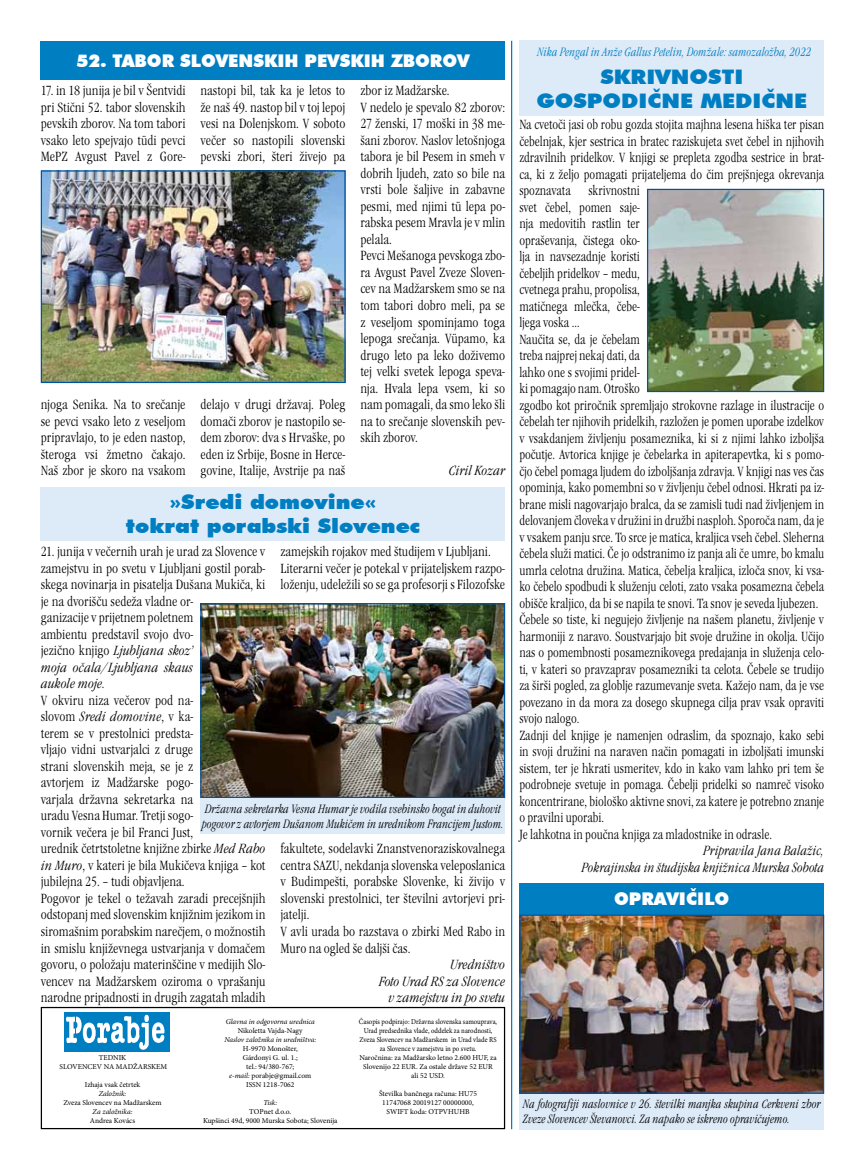
<style>
.page{position:relative;width:865px;height:1170px;background:#fff}
.page>*{position:absolute;margin:0;border:0;box-sizing:border-box;transform-origin:0 0}
.t1{font:900 20px/24px "Futura BT";color:#007ec2;text-align:center;scale:1.1 1}
.t2{font:900 17.5px "Futura BT";color:#fff}
.t3{font:13.75px/16.5px "Garamond Itc TEE Ligh Cond";color:#000}
.t4{font:13.75px/16.5px "Garamond Itc TEE Ligh Cond";color:#000;text-align:justify;scale:.95 1}
.t5{font:13.75px/16.5px "Garamond Itc TEE Ligh Cond Ital";color:#000;text-align:justify}
.t6{font:13.75px/16.5px "Garamond Itc TEE Ligh Cond Ital";color:#000;text-align:right;scale:.95 1}
.t7{font:12.5px/15px "Garamond Itc TEE Ligh Cond Ital";color:#000;scale:.9 1}
.t8{font:12.5px "Garamond Itc TEE Ligh Cond Ital";color:#007ec2;scale:.9 1}
.t9{font:7.5px/9px "Minion Pro";color:#000;text-align:center}
.t10{font:7.5px/9px "Minion Pro";color:#000;text-align:center;scale:.9 1}
.t11{font:italic 7.5px "Minion Pro";letter-spacing:-.005em;color:#000}
.s1{font-family:"Garamond Itc TEE Ligh Cond"}
.s2{font-family:"Garamond Itc TEE Ligh Cond Ital"}
.s3{font-style:italic}
</style>
<div class="page">
<div style="left:41px;top:1006px;width:464px;height:123px;border:1px solid #000"></div>
<div style="left:64px;top:1012px;width:106px;height:39px;background:#007ec2"></div>
<svg style="left:66px;top:1014px;width:98px;height:35px"></svg>
<div style="left:519px;top:1093px;width:305px;height:36px;background:#ddeaf8"></div>
<div style="left:519px;top:41px;width:305px;height:21px;background:#ddeaf8"></div>
<img style="left:649px;top:191px;width:173px;height:199px">
<div style="left:647px;top:189px;width:177px;height:203px;border:1px solid #0053a1"></div>
<div style="left:41px;top:41px;width:464px;height:39px;background:#007ec2"></div>
<img style="left:43px;top:172px;width:300px;height:209px">
<div style="left:41px;top:170px;width:304px;height:213px;border:1px solid #0053a1"></div>
<img style="left:202px;top:605px;width:301px;height:191px">
<div style="left:200px;top:603px;width:305px;height:195px;border:1px solid #0053a1"></div>
<hr style="left:511px;top:41px;width:1px;height:1088px;background:#007ec2">
<div style="left:200px;top:798px;width:305px;height:35px;background:#ddeaf8"></div>
<div style="left:41px;top:487px;width:464px;height:53px;background:#ddeaf8"></div>
<div style="left:519px;top:62px;width:305px;height:53px;background:#ddeaf8"></div>
<div style="left:519px;top:882px;width:305px;height:32px;background:#007ec2"></div>
<img style="left:521px;top:916px;width:301px;height:175px">
<div style="left:519px;top:914px;width:305px;height:179px;border:1px solid #0053a1"></div>
<p class="t2" style="left:76px;top:50px;width:394px">52. tabor slovenskih pevskih zborov</p>
<p class="t3" style="left:41px;top:83px;width:146px;text-align:justify">17. in 18 junija je bil v Šentvidi pri Stični 52. tabor slovenskih pevskih zborov. Na tom tabori vsako leto spejvajo tüdi pevci MePZ Avgust Pavel z Gore-</p>
<p class="t3" style="left:41px;top:396px;width:146px;text-align:justify">njoga Senika. Na to srečanje se pevci vsako leto z veseljom pripravlajo, to je eden nastop, šteroga vsi žmetno čakajo.<br>Naš zbor je skoro na vsakom</p>
<p class="t3" style="left:200px;top:83px;width:146px;text-align:justify">nastopi bil, tak ka je letos to že naš 49. nastop bil v toj lepoj vesi na Dolenjskom. V soboto večer so nastopili slovenski pevski zbori, šteri živejo pa</p>
<p class="t3" style="left:200px;top:396px;width:146px;text-align:justify">delajo v drugi državaj. Poleg domači zborov je nastopilo se&shy;dem zborov: dva s Hrvaške, po eden iz Srbije, Bosne in Herce&shy;govine, Italije, Avstrije pa naš</p>
<p class="t3" style="left:360px;top:83px;width:146px">zbor iz Madžarske.<br>V nedelo je spevalo 82 zborov:<br>27 ženski, 17 moški in 38 me&shy;šani zborov. Naslov letošnjoga tabora je bil Pesem in smeh v dobrih ljudeh, zato so bile na vrsti bole šaljive in zabavne pesmi, med njimi tü lepa po&shy;rabska pesem Mravla je v mlin pelala.<br>Pevci Mešanoga pevskoga zbo&shy;ra Avgust Pavel Zveze Sloven&shy;cev na Madžarskem smo se na tom tabori dobro meli, pa se z veseljom spominjamo toga lepoga srečanja. Vüpamo, ka drugo leto pa leko doživemo tej velki svetek lepoga speva&shy;nja. Hvala lepa vsem, ki so nam pomagali, da smo leko šli na to srečanje slovenskih pev&shy;skih zborov.</p>
<p class="t5" style="left:448px;top:462px;width:58px">Ciril Kozar</p>
<h1 class="t1" style="left:126px;top:490px;width:269px">»Sredi domovine«<br>tokrat porabski Slovenec</h1>
<p class="t3" style="left:280px;top:543px;width:226px">zamejskih rojakov med študijem v Ljubljani.<br>Literarni večer je potekal v prijateljskem razpo&shy;loženju, udeležili so se ga profesorji s Filozofske</p>
<p class="t3" style="left:41px;top:543px;width:226px">21. junija v večernih urah je urad za Slovence v zamejstvu in po svetu v Ljubljani gostil porab&shy;skega novinarja in pisatelja Dušana Mukiča, ki je na dvorišču sedeža vladne or-<br>ganizacije v prijetnem poletnem<br>ambientu predstavil svojo dvo-</p>
<p class="t5" style="left:41px;top:643px;width:154px"><span class="s1">jezično knjigo</span> Ljubljana skoz’ moja očala/Ljubljana skaus aukole moje.</p>
<p class="t3" style="left:41px;top:692px;width:154px">V okviru niza večerov pod na-</p>
<p class="t5" style="left:41px;top:709px;width:154px"><span class="s1">slovom</span> Sredi domovine<span class="s1">, v ka-</span></p>
<p class="t3" style="left:41px;top:725px;width:226px">terem se v prestolnici predsta-<br>vljajo vidni ustvarjalci z druge<br>strani slovenskih meja, se je z<br>avtorjem iz Madžarske pogo-<br>varjala državna sekretarka na<br>uradu Vesna Humar. Tretji sogo-<br>vornik večera je bil Franci Just,<br>urednik četrtstoletne knjižne zbirke <span class="s2">Med Rabo in Muro</span>, v kateri je bila Mukičeva knjiga – kot jubilejna 25. – tudi objavljena.<br>Pogovor je tekel o težavah zaradi precejšnjih odstopanj med slovenskim knjižnim jezikom in siromašnim porabskim narečjem, o možnostih in smislu književnega ustvarjanja v domačem govoru, o položaju materinščine v medijih Slo&shy;vencev na Madžarskem oziroma o vprašanju narodne pripadnosti in drugih zagatah mladih</p>
<p class="t7" style="left:202px;top:801px;width:337px">Državna sekretarka Vesna Humar je vodila vsebinsko bogat in duhovit pogovor z avtorjem Dušanom Mukičem in urednikom Francijem Justom.</p>
<p class="t3" style="left:280px;top:840px;width:226px">fakultete, sodelavki Znanstvenoraziskovalnega centra SAZU, nekdanja slovenska veleposlanica v Budimpešti, porabske Slovenke, ki živijo v slovenski prestolnici, ter številni avtorjevi pri&shy;jatelji.<br>V avli urada bo razstava o zbirki Med Rabo in Muro na ogled še daljši čas.</p>
<p class="t5" style="left:379px;top:956px;width:128px;text-align:right">Uredništvo<br>Foto Urad RS za Slovence v zamejstvu in po svetu</p>
<p class="t9" style="left:60px;top:1052px;width:109px">TEDNIK<br>SLOVENCEV NA MADŽARSKEM</p>
<p class="t9" style="left:85px;top:1079px;width:57px">Izhaja vsak četrtek</p>
<p class="t11" style="left:99px;top:1087px;width:29px">Založnik:</p>
<p class="t9" style="left:63px;top:1097px;width:100px">Zveza Slovencev na Madžarskem</p>
<p class="t11" style="left:93px;top:1105px;width:41px">Za založnika:</p>
<p class="t9" style="left:90px;top:1115px;width:47px">Andrea Kovács</p>
<p class="t11" style="left:226px;top:1016px;width:91px">Glavna in odgovorna urednica</p>
<p class="t9" style="left:238px;top:1025px;width:66px">Nikoletta Vajda-Nagy</p>
<p class="t11" style="left:224px;top:1034px;width:93px">Naslov založnika in uredništva:</p>
<p class="t9" style="left:229px;top:1043px;width:84px">H-9970 Monošter,<br>Gárdonyi G. ul. 1.;<br>tel.: 94/380-767;<br><span class="s3">e-mail:</span> porabje@gmail.com<br>ISSN 1218-7062</p>
<p class="t11" style="left:263px;top:1097px;width:15px">Tisk:</p>
<p class="t9" style="left:203px;top:1106px;width:136px">TOPnet d.o.o.<br>Kupšinci 49d, 9000 Murska Sobota; Slovenija</p>
<p class="t10" style="left:359px;top:1016px;width:155px">Časopis podpirajo: Državna slovenska samouprava, Urad predsednika vlade, oddelek za narodnosti, Zveza Slovencev na Madžarskem in Urad vlade RS za Slovence v zamejstvu in po svetu.<br>Naročnina: za Madžarsko letno 2.600 HUF, za Slovenijo 22 EUR. Za ostale države 52 EUR ali 52 USD.</p>
<p class="t9" style="left:379px;top:1088px;width:99px">Številka bančnega računa: HU75<br>11747068 20019127 00000000,<br>SWIFT koda: OTPVHUHB</p>
<p class="t8" style="left:537px;top:45px;width:306px">Nika Pengal in Anže Gallus Petelin, Domžale: samozaložba, 2022</p>
<h1 class="t1" style="left:600px;top:65px;width:28px">SKRIVNO</h1>
<h1 class="t1" style="left:708px;top:65px;width:23px">STI</h1>
<h1 class="t1" style="left:536px;top:89px;width:61px">GOSPODIČNE</h1>
<h1 class="t1" style="left:700px;top:89px;width:15px">MEDIČNE</h1>
<p class="t4" style="left:519px;top:116px;width:322px">Na cvetoči jasi ob robu gozda stojita majhna lesena hiška ter pisan čebelnjak, kjer sestrica in bratec raziskujeta svet čebel in njihovih zdravilnih pridelkov. V knjigi se prepleta zgodba sestrice in brat&shy;ca, ki z željo pomagati prijateljema do čim prejšnjega okrevanja spoznavata</p>
<p class="t4" style="left:519px;top:182px;width:322px;text-align:left;text-indent:69px">skrivnostni<br>svet čebel, pomen saje-<br>nja medovitih rastlin ter<br>opraševanja, čistega oko-<br>lja in navsezadnje koristi<br>čebeljih pridelkov – medu,<br>cvetnega prahu, propolisa,<br>matičnega mlečka, čebe-<br>ljega voska …<br>Naučita se, da je čebelam<br>treba najprej nekaj dati, da<br>lahko one s svojimi pridel-<br>ki pomagajo nam. Otroško<br>zgodbo kot priročnik spremljajo strokovne razlage in ilustracije o čebelah ter njihovih pridelkih, razložen je pomen uporabe izdelkov v vsakdanjem življenju posameznika, ki si z njimi lahko izboljša počutje. Avtorica knjige je čebelarka in apiterapevtka, ki s pomo&shy;čjo čebel pomaga ljudem do izboljšanja zdravja. V knjigi nas ves čas opominja, kako pomembni so v življenju čebel odnosi. Hkrati pa iz&shy;brane misli nagovarjajo bralca, da se zamisli tudi nad življenjem in delovanjem človeka v družini in družbi nasploh. Sporoča nam, da je v vsakem panju srce. To srce je matica, kraljica vseh čebel. Sleherna čebela služi matici. Če jo odstranimo iz panja ali če umre, bo kmalu umrla celotna družina. Matica, čebelja kraljica, izloča snov, ki vsa&shy;ko čebelo spodbudi k služenju celoti, zato vsaka posamezna čebela obišče kraljico, da bi se napila te snovi. Ta snov je seveda ljubezen.<br>Čebele so tiste, ki negujejo življenje na našem planetu, življenje v harmoniji z naravo. Soustvarjajo bit svoje družine in okolja. Učijo nas o pomembnosti posameznikovega predajanja in služenja celo&shy;ti, v kateri so pravzaprav posamezniki ta celota. Čebele se trudijo za širši pogled, za globlje razumevanje sveta. Kažejo nam, da je vse povezano in da mora za dosego skupnega cilja prav vsak opraviti svojo nalogo.<br>Zadnji del knjige je namenjen odraslim, da spoznajo, kako sebi in svoji družini na naraven način pomagati in izboljšati imunski sistem, ter je hkrati usmeritev, kdo in kako vam lahko pri tem še podrobneje svetuje in pomaga. Čebelji pridelki so namreč visoko koncentrirane, biološko aktivne snovi, za katere je potrebno znanje o pravilni uporabi.<br>Je lahkotna in poučna knjiga za mladostnike in odrasle.</p>
<p class="t6" style="left:581px;top:843px;width:257px">Pripravila Jana Balažic,<br>Pokrajinska in študijska knjižnica Murska Sobota</p>
<p class="t2" style="left:614px;top:888px;width:13px">OPRAVIČILO</p>
<p class="t7" style="left:523px;top:1097px;width:332px">Na fotografiji naslovnice v 26. številki manjka skupina Cerkveni zbor<br>Zveze Slovencev Števanovci. Za napako se iskreno opravičujemo.</p>
</div>
